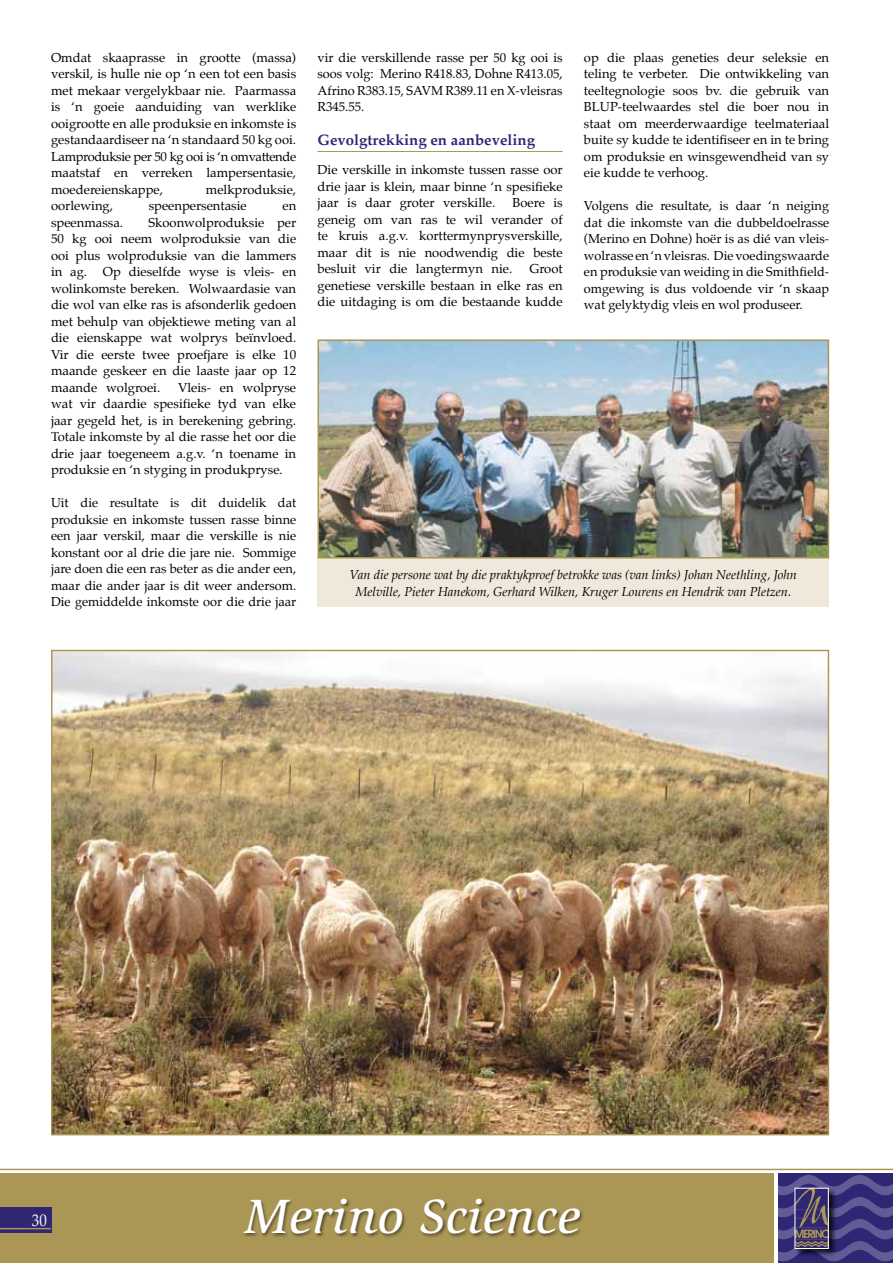
<style>
.page{position:relative;width:893px;height:1263px;background:#fff}
.page>*{position:absolute;margin:0;border:0;box-sizing:border-box;transform-origin:0 0}
.t1{font:italic 500 49.5px "Slimbach";letter-spacing:.02em;color:#fff}
.t2{font:16.5px "Palatino";color:#fff;scale:.9 1}
.t3{font:700 15px "Palatino";color:#2f2674}
.t4{font:12.75px/16.5px "Palatino";color:#000;text-align:justify}
.t5{font:italic 12.75px/16.5px "Palatino";color:#000;text-align:center}
</style>
<div class="page">
<div style="left:778px;top:1174px;width:115px;height:89px;background:#2f2674"></div>
<div style="left:0;top:1174px;width:774px;height:89px;background:#aa9655"></div>
<div style="left:0;top:1208px;width:51px;height:25px;background:#2f2674"></div>
<hr style="left:0;top:1228px;width:51px;height:1px;background:#aa9655">
<hr style="left:0;top:1169px;width:893px;height:1px;background:#aa9655">
<svg style="left:778px;top:1175px;width:115px;height:86px"></svg>
<div style="left:795px;top:1188px;width:34px;height:61px;border:1px solid #fff"></div>
<hr style="left:317px;top:151px;width:246px;height:1px;background:#aa9655">
<div style="left:317px;top:557px;width:512px;height:50px;background:#efe8db"></div>
<img style="left:53px;top:652px;width:774px;height:481px">
<div style="left:242px;top:1198px;width:342px;height:41px;background:#000;opacity:.5"></div>
<img style="left:320px;top:342px;width:506px;height:213px">
<div style="left:317px;top:339px;width:512px;height:219px;border:2px solid #aa9655"></div>
<p class="t4" style="left:51px;top:49px;width:247px">Omdat skaaprasse in grootte (massa) verskil, is hulle nie op ‘n een tot een basis met mekaar vergelykbaar nie. Paarmassa is ‘n goeie aanduiding van werklike ooigrootte en alle produksie en inkomste is gestandaardiseer na ‘n standaard 50 kg ooi.<br>Lamproduksie per 50 kg ooi is ‘n omvattende maatstaf en verreken lampersentasie, moedereienskappe,</p>
<p class="t4" style="left:206px;top:181px;width:92px">melkproduksie,</p>
<p class="t4" style="left:51px;top:197px;width:64px">oorlewing,</p>
<p class="t4" style="left:149px;top:197px;width:100px">speenpersentasie</p>
<p class="t4" style="left:282px;top:197px;width:15px">en</p>
<p class="t4" style="left:51px;top:214px;width:74px">speenmassa.</p>
<p class="t4" style="left:51px;top:214px;width:247px;text-indent:97px">Skoonwolproduksie per 50 kg ooi neem wolproduksie van die ooi plus wolproduksie van die lammers in ag. Op dieselfde wyse is vleis- en wolinkomste bereken. Wolwaardasie van die wol van elke ras is afsonderlik gedoen met behulp van objektiewe meting van al die eienskappe wat wolprys beïnvloed.<br>Vir die eerste twee proefjare is elke 10 maande geskeer en die laaste jaar op 12 maande wolgroei.</p>
<p class="t4" style="left:51px;top:379px;width:247px;text-indent:127px">Vleis- en wolpryse wat vir daardie spesifieke tyd van elke jaar gegeld het, is in berekening gebring.<br>Totale inkomste by al die rasse het oor die drie jaar toegeneem a.g.v. ‘n toename in produksie en ‘n styging in produkpryse.</p>
<p class="t4" style="left:51px;top:494px;width:247px">Uit die resultate is dit duidelik dat produksie en inkomste tussen rasse binne een jaar verskil, maar die verskille is nie konstant oor al drie die jare nie. Sommige jare doen die een ras beter as die ander een, maar die ander jaar is dit weer andersom.<br>Die gemiddelde inkomste oor die drie jaar</p>
<p class="t4" style="left:317px;top:49px;width:247px">vir die verskillende rasse per 50 kg ooi is soos volg: Merino R418.83, Dohne R413.05, Afrino R383.15, SAVM R389.11 en X-vleisras R345.55.</p>
<p class="t3" style="left:317px;top:127px;width:219px">Gevolgtrekking en aanbeveling</p>
<p class="t4" style="left:317px;top:161px;width:247px">Die verskille in inkomste tussen rasse oor drie jaar is klein, maar binne ‘n spesifieke jaar is daar groter verskille.</p>
<p class="t4" style="left:317px;top:194px;width:247px;text-indent:195px">Boere is geneig om van ras te wil verander of te kruis a.g.v. korttermynprysverskille, maar dit is nie noodwendig die beste besluit vir die langtermyn nie.</p>
<p class="t4" style="left:317px;top:260px;width:247px;text-indent:212px">Groot genetiese verskille bestaan in elke ras en die uitdaging is om die bestaande kudde</p>
<p class="t4" style="left:584px;top:49px;width:247px">op die plaas geneties deur seleksie en teling te verbeter. Die ontwikkeling van teeltegnologie soos bv. die gebruik van BLUP-teelwaardes stel die boer nou in staat om meerderwaardige teelmateriaal buite sy kudde te identifiseer en in te bring om produksie en winsgewendheid van sy eie kudde te verhoog.</p>
<p class="t4" style="left:584px;top:197px;width:247px">Volgens die resultate, is daar ‘n neiging dat die inkomste van die dubbeldoelrasse (Merino en Dohne) hoër is as dié van vleis&shy;wolrasse en ‘n vleisras. Die voedingswaarde en produksie van weiding in die Smithfield&shy;omgewing is dus voldoende vir ‘n skaap wat gelyktydig vleis en wol produseer.</p>
<p class="t5" style="left:350px;top:566px;width:449px">Van die persone wat by die praktykproef betrokke was (van links) Johan Neethling, John<br>Melville, Pieter Hanekom, Gerhard Wilken, Kruger Lourens en Hendrik van Pletzen.</p>
<p class="t2" style="left:32px;top:1206px;width:18px">30</p>
<h1 class="t1" style="left:245px;top:1188px;width:336px">Merino Science</h1>
</div>
